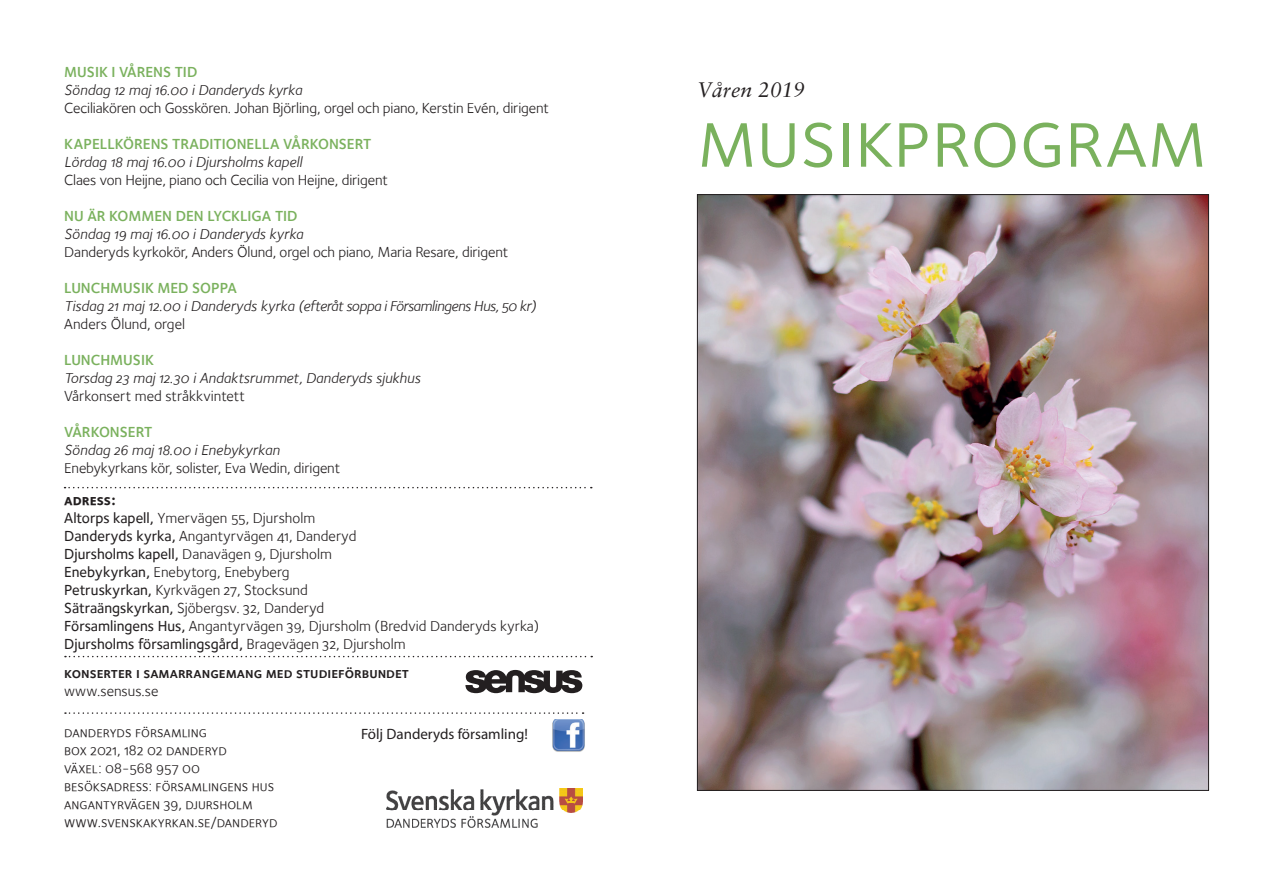
<style>
.page{position:relative;width:1263px;height:893px;background:#fff}
.page>*{position:absolute;margin:0;border:0;box-sizing:border-box;transform-origin:0 0}
.t1{font:84px "Foundry Sterling Book Expert";color:#7ab15d}
.t2{font:italic 21px "Sabon LT";letter-spacing:.005em;color:#231f20}
.t3{font:15px/18px "Foundry Sterling Book OSF";letter-spacing:-.01em;color:#231f20}
.t4{font:15px "Foundry Sterling Book Italic OSF";color:#231f20}
.t5{font:15px/18px "Foundry Sterling Book Expert";color:#231f20}
.t6{font:15px "Foundry Sterling Demi OSF";color:#7ab15d}
.t7{font:15px "Foundry Sterling Book Italic OSF";letter-spacing:-.03em;color:#231f20}
.t8{font:500 15px "Foundry Sterling";color:#231f20}
.t9{font:15px "Foundry Sterling Demi Expert";color:#231f20}
.t10{font:15px "Myriad Pro";color:#231f20}
.t11{font:15px "Foundry Sterling";color:#231f20}
.t12{font:15px "Foundry Sterling Bold Expert";color:#231f20}
.s1{font-family:"Foundry Sterling";font-weight:500}
.s2{font-family:"Foundry Sterling Book OSF";font-weight:400}
</style>
<div class="page">
<img style="left:386px;top:789px;width:196px;height:38px">
<svg style="left:465px;top:670px;width:117px;height:23px"></svg>
<svg style="left:65px;top:712px;width:519px;height:2px"></svg>
<img style="left:552px;top:719px;width:33px;height:33px">
<svg style="left:65px;top:656px;width:527px;height:1px"></svg>
<svg style="left:65px;top:487px;width:527px;height:1px"></svg>
<img style="left:699px;top:196px;width:508px;height:593px">
<p class="t6" style="left:64px;top:63px;width:135px">MUSIK I VÅRENS TID</p>
<p class="t4" style="left:64px;top:81px;width:239px">Söndag 12 maj 16.00 i Danderyds kyrka</p>
<p class="t3" style="left:64px;top:99px;width:486px">Ceciliakören och Gosskören. Johan Björling, orgel och piano, Kerstin Evén, dirigent</p>
<p class="t6" style="left:64px;top:135px;width:309px">KAPELLKÖRENS TRADITIONELLA VÅRKONSERT</p>
<p class="t4" style="left:64px;top:153px;width:239px">Lördag 18 maj 16.00 i Djursholms kapell</p>
<p class="t3" style="left:64px;top:171px;width:325px">Claes von Heijne, piano och Cecilia von Heijne, dirigent</p>
<p class="t6" style="left:64px;top:207px;width:235px">NU ÄR KOMMEN DEN LYCKLIGA TID</p>
<p class="t4" style="left:64px;top:225px;width:241px">Söndag 19 maj 16.00 i Danderyds kyrka</p>
<p class="t3" style="left:64px;top:243px;width:445px">Danderyds kyrkokör, Anders Ölund, orgel och piano, Maria Resare, dirigent</p>
<p class="t6" style="left:64px;top:279px;width:174px">LUNCHMUSIK MED SOPPA</p>
<p class="t7" style="left:64px;top:297px;width:474px">Tisdag 21 maj 12.00 i Danderyds kyrka (efteråt soppa i Församlingens Hus, 50 kr)</p>
<p class="t3" style="left:64px;top:315px;width:122px">Anders Ölund, orgel</p>
<p class="t6" style="left:64px;top:351px;width:91px">LUNCHMUSIK</p>
<p class="t4" style="left:64px;top:369px;width:358px">Torsdag 23 maj 12.30 i Andaktsrummet, Danderyds sjukhus</p>
<p class="t3" style="left:64px;top:387px;width:182px">Vårkonsert med stråkkvintett</p>
<p class="t6" style="left:64px;top:423px;width:90px">VÅRKONSERT</p>
<p class="t4" style="left:64px;top:441px;width:217px">Söndag 26 maj 18.00 i Enebykyrkan</p>
<p class="t3" style="left:64px;top:459px;width:277px">Enebykyrkans kör, solister, Eva Wedin, dirigent</p>
<p class="t12" style="left:64px;top:491px;width:53px">adress:</p>
<p class="t3" style="left:64px;top:509px;width:477px"><span class="s1">Altorps kapell,</span> Ymervägen 55, Djursholm<br><span class="s1">Danderyds kyrka,</span> Angantyrvägen 41, Danderyd<br><span class="s1">Djursholms kapell,</span> Danavägen 9, Djursholm<br><span class="s1">Enebykyrkan,</span> Enebytorg, Enebyberg<br><span class="s1">Petruskyrkan,</span> Kyrkvägen 27, Stocksund<br><span class="s1">Sätraängskyrkan,</span> Sjöbergsv. 32, Danderyd<br><span class="s1">Församlingens Hus,</span> Angantyrvägen 39, Djursholm (Bredvid Danderyds kyrka)</p>
<p class="t8" style="left:64px;top:635px;width:343px">Djursholms församlingsgård, <span class="s2">Bragevägen 32, Djursholm</span></p>
<p class="t9" style="left:64px;top:664px;width:346px">konserter i samarrangemang med studieförbundet</p>
<p class="t11" style="left:64px;top:682px;width:96px">www.sensus.se</p>
<p class="t5" style="left:64px;top:723px;width:215px">danderyds församling<br>box 2021, 182 02 danderyd<br>växel: 08-568 957 00 besöksadress: församlingens hus angantyrvägen 39, djursholm www.svenskakyrkan.se/danderyd</p>
<p class="t10" style="left:361px;top:725px;width:168px">Följ Danderyds församling!</p>
<h2 class="t2" style="left:697px;top:78px;width:110px">Våren 2019</h2>
<h1 class="t1" style="left:697px;top:90px;width:512px">musikprogram</h1>
</div>
